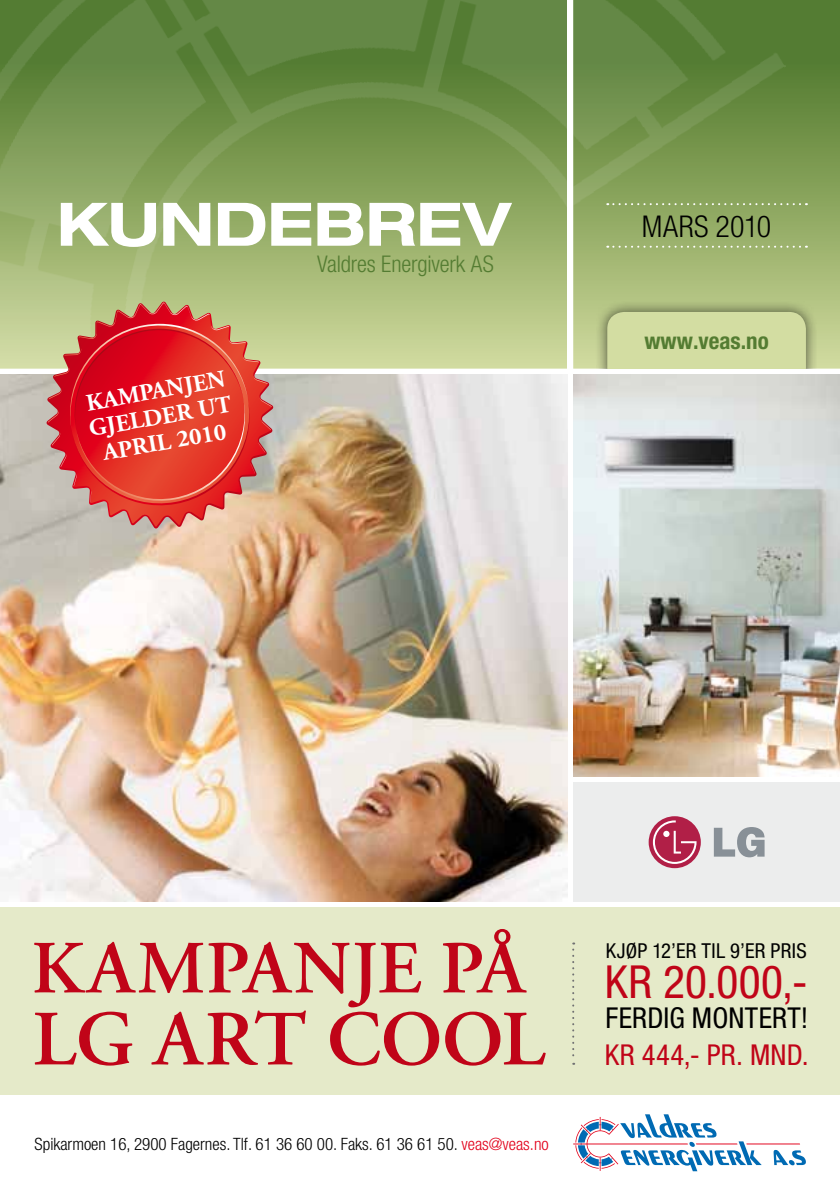
<style>
.page{position:relative;width:840px;height:1191px;background:#fff}
.page>*{position:absolute;margin:0;border:0;box-sizing:border-box;transform-origin:0 0}
.t1{font:600 78px "Adobe Garamond";letter-spacing:-.01em;color:#c00418}
.t2{font:600 74.8px "Adobe Garamond";color:#c00418}
.t3{font:700 expanded 60px "Helvetica Neue";letter-spacing:-.01em;color:#fff}
.t4{font:condensed 45.6px "Helvetica Neue";letter-spacing:.01em;color:#c00418}
.t5{font:300 condensed 30px "Helvetica Neue";letter-spacing:.005em;color:#000}
.t6{font:condensed 28.8px "Helvetica Neue";letter-spacing:.005em;color:#000}
.t7{font:condensed 28.8px "Helvetica Neue";color:#c00418}
.t8{font:700 24px/26px "Adobe Garamond";color:#fff;text-align:center}
.t9{font:300 condensed 23px "Helvetica Neue";letter-spacing:-.005em;color:#547c32}
.t10{font:700 condensed 23px "Helvetica Neue";color:#547c32}
.t11{font:condensed 20.6px "Helvetica Neue";letter-spacing:.015em;color:#000}
.t12{font:300 condensed 17px "Helvetica Neue";color:#000}
.s1{color:#e2001a}
</style>
<div class="page">
<svg style="left:803px;top:0;width:36px;height:369px"></svg>
<img style="left:0;top:0;width:803px;height:369px">
<div style="left:567px;top:0;width:6px;height:369px;background:#fff"></div>
<svg style="left:607px;top:203px;width:199px;height:2px"></svg>
<svg style="left:607px;top:246px;width:199px;height:2px"></svg>
<div style="left:594px;top:299px;width:222px;height:98px;background:#000;opacity:.6"></div>
<div style="left:607px;top:312px;width:198px;height:74px;background:#d3dda2;border-radius:17px"></div>
<div style="left:0;top:369px;width:839px;height:56px;background:#fff"></div>
<svg style="left:573px;top:1114px;width:232px;height:57px"></svg>
<div style="left:0;top:907px;width:839px;height:187px;background:#e5eac9"></div>
<img style="left:0;top:374px;width:567px;height:527px">
<img style="left:573px;top:374px;width:266px;height:403px">
<svg style="left:572px;top:942px;width:2px;height:122px"></svg>
<div style="left:573px;top:782px;width:266px;height:119px;background:#eceded"></div>
<svg style="left:713px;top:827px;width:51px;height:30px"></svg>
<svg style="left:648px;top:816px;width:52px;height:52px"></svg>
<svg style="left:652px;top:820px;width:44px;height:44px"></svg>
<svg style="left:46px;top:301px;width:227px;height:228px"></svg>
<svg style="left:48px;top:302px;width:224px;height:225px"></svg>
<svg style="left:48px;top:302px;width:223px;height:184px"></svg>
<svg style="left:63px;top:318px;width:193px;height:194px"></svg>
<h3 class="t3" style="left:57px;top:187px;width:455px">KUNDEBREV</h3>
<h3 class="t9" style="left:317px;top:250px;width:178px">Valdres Energiverk AS</h3>
<h3 class="t8" style="left:82px;top:391px;width:139px;rotate:-10deg">Kampanjen gjelder ut a pr il 2010</h3>
<h3 class="t5" style="left:641px;top:209px;width:131px">mars 2010</h3>
<h3 class="t10" style="left:644px;top:327px;width:126px">www.veas.no</h3>
<h2 class="t2" style="left:31px;top:927px;width:495px">KAMPANJE PÅ</h2>
<h1 class="t1" style="left:33px;top:996px;width:514px">LG ART COOL</h1>
<p class="t12" style="left:35px;top:1133px;width:515px">Spikarmoen 16, 2900 Fagernes. Tlf. 61 36 60 00. Faks. 61 36 61 50. <span class="s1">veas@veas.no</span></p>
<p class="t11" style="left:605px;top:938px;width:202px">KJØP 12’ER TIL 9’ER PRIS</p>
<h3 class="t4" style="left:604px;top:955px;width:204px">KR 20.000,-</h3>
<h3 class="t6" style="left:605px;top:1001px;width:154px">FERDIG MONTERT</h3>
<h3 class="t6" style="left:800px;top:1001px;width:9px">!</h3>
<h3 class="t7" style="left:604px;top:1037px;width:154px">KR 444,- PR. MND</h3>
<h3 class="t7" style="left:801px;top:1037px;width:8px">.</h3>
</div>
